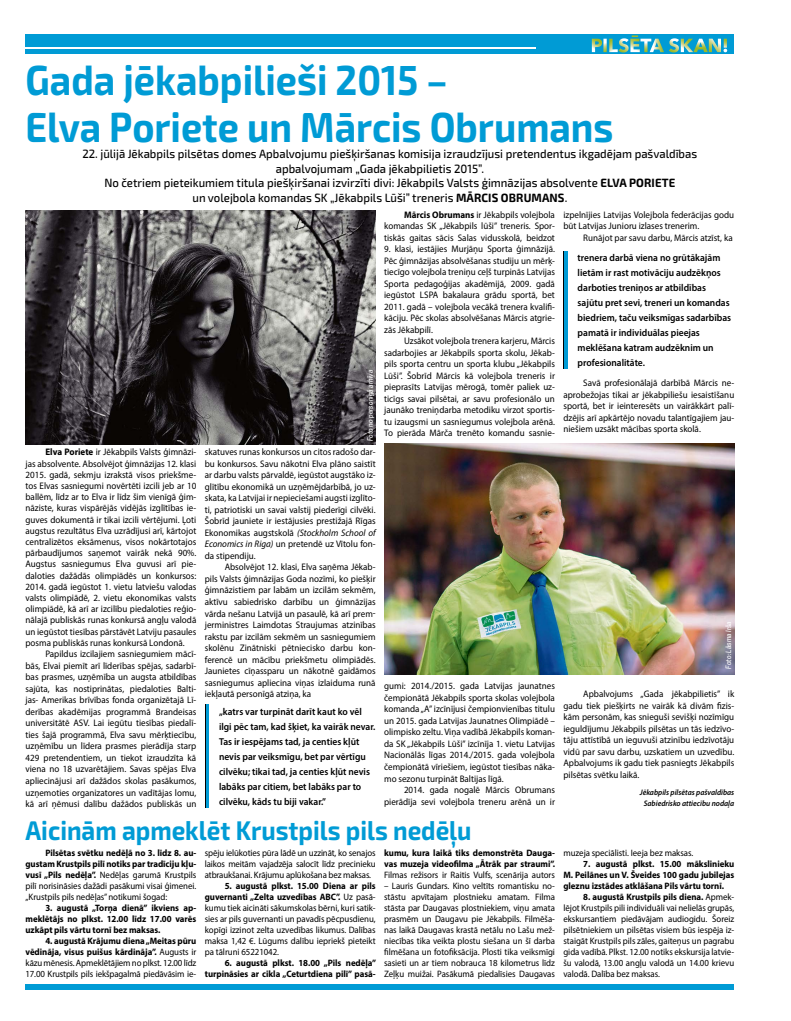
<style>
.page{position:relative;width:791px;height:1021px;background:#fff}
.page>*{position:absolute;margin:0;border:0;box-sizing:border-box;transform-origin:0 0}
.t1{font:700 42px/47px "Exo 2.0";color:#009bd5;scale:.9 1}
.t2{font:700 27px "Exo 2.0";color:#009bd5;scale:.9 1}
.t3{font:500 12px "Exo 2.0";color:#000;scale:.95 1}
.t4{font:600 10px/15px "Myriad Pro";color:#000;scale:.95 1}
.t5{font:9.5px/11.5px "Myriad Pro";color:#000;text-align:justify;scale:.95 1}
.t6{font:9.3px/11px "Myriad Pro";letter-spacing:-.005em;color:#000;text-align:justify;scale:.95 1}
.t7{font:700 9.3px/11px "Myriad Pro";letter-spacing:-.005em;color:#000;text-align:justify;scale:.95 1}
.t8{font:italic 600 8px/11.5px "Myriad Pro";color:#000;text-align:center;scale:.95 1}
.t9{font:italic 500 7px "Cooper Hewitt";color:#fff;scale:.95 1}
.s1{font-weight:700}
.s2{font-style:italic}
</style>
<div class="page">
<div style="left:26px;top:984px;width:708px;height:5px;background:#009bd5"></div>
<div style="left:26px;top:34px;width:708px;height:20px;background:#009bd5"></div>
<hr style="left:26px;top:47px;width:510px;height:2px;background:#fff">
<svg style="left:592px;top:35px;width:135px;height:17px"></svg>
<img style="left:26px;top:210px;width:350px;height:234px">
<img style="left:384px;top:444px;width:350px;height:230px">
<hr style="left:564px;top:252px;width:3px;height:117px;background:#009bd5">
<hr style="left:563px;top:252px;width:1px;height:117px;background:#000">
<hr style="left:206px;top:704px;width:3px;height:104px;background:#009bd5">
<hr style="left:205px;top:704px;width:1px;height:104px;background:#000">
<h1 class="t1" style="left:26px;top:57px;width:655px">Gada jēkabpilieši 2015 –<br>Elva Poriete un Mārcis Obrumans</h1>
<p class="t3" style="left:82px;top:147px;width:649px">22. jūlijā Jēkabpils pilsētas domes Apbalvojumu piešķiršanas komisija izraudzījusi pretendentus ikgadējam pašvaldības</p>
<p class="t3" style="left:276px;top:161px;width:221px">apbalvojumam „Gada jēkabpilietis 2015”.</p>
<p class="t3" style="left:104px;top:176px;width:602px">No četriem pieteikumiem titula piešķiršanai izvirzīti divi: Jēkabpils Valsts ģimnāzijas absolvente <span class="s1">ELVA PORIETE</span></p>
<p class="t3" style="left:192px;top:190px;width:396px">un volejbola komandas SK „Jēkabpils Lūši” treneris <span class="s1">MĀRCIS OBRUMANS</span>.</p>
<p class="t5" style="left:26px;top:446px;width:181px;line-height:11.2px;text-indent:20px"><span class="s1">Elva Poriete</span> ir Jēkabpils Valsts ģimnāzi&shy;jas absolvente. Absolvējot ģimnāzijas 12. klasi 2015. gadā, sekmju izrakstā visos priekšme&shy;tos Elvas sasniegumi novērtēti izcili jeb ar 10 ballēm, līdz ar to Elva ir līdz šim vienīgā ģim&shy;nāziste, kuras vispārējās vidējās izglītības ie&shy;guves dokumentā ir tikai izcili vērtējumi. Ļoti augstus rezultātus Elva uzrādījusi arī, kārtojot centralizētos eksāmenus, visos nokārtotajos pārbaudījumos saņemot vairāk nekā 90%.<br>Augstus sasniegumus Elva guvusi arī pie&shy;daloties dažādās olimpiādēs un konkursos:<br>2014. gadā iegūstot 1. vietu latviešu valodas valsts olimpiādē, 2. vietu ekonomikas valsts olimpiādē, kā arī ar izcilību piedaloties reģio&shy;nālajā publiskās runas konkursā angļu valodā un iegūstot tiesības pārstāvēt Latviju pasaules posma publiskās runas konkursā Londonā.</p>
<p class="t5" style="left:26px;top:648px;width:181px;text-indent:20px">Papildus izcilajiem sasniegumiem mācī&shy;bās, Elvai piemīt arī līderības spējas, sadarbī&shy;bas prasmes, uzņēmība un augsta atbildības sajūta, kas nostiprinātas, piedaloties Balti&shy;jas- Amerikas brīvības fonda organizētajā Lī&shy;derības akadēmijas programmā Brandeisas universitātē ASV. Lai iegūtu tiesības piedalī&shy;ties šajā programmā, Elva savu mērķtiecību, uzņēmību un līdera prasmes pierādīja starp 429 pretendentiem, un tiekot izraudzīta kā viena no 18 uzvarētājiem. Savas spējas Elva apliecinājusi arī dažādos skolas pasākumos, uzņemoties organizatores un vadītājas lomu, kā arī ņēmusi dalību dažādos publiskās un</p>
<p class="t9" style="left:366px;top:441px;width:77px;rotate:-90deg">Foto no personīgā arhīva</p>
<p class="t5" style="left:384px;top:209px;width:181px;text-indent:20px"><span class="s1">Mārcis Obrumans</span> ir Jēkabpils volejbola komandas SK „Jēkabpils lūši” treneris. Spor&shy;tiskās gaitas sācis Salas vidusskolā, beidzot</p>
<p class="t5" style="left:384px;top:243px;width:181px">9. klasi, iestājies Murjāņu Sporta ģimnāzijā.<br>Pēc ģimnāzijas absolvēšanas studiju un mērķ&shy;tiecīgo volejbola treniņu ceļš turpinās Latvijas Sporta pedagoģijas akadēmijā, 2009. gadā iegūstot LSPA bakalaura grādu sportā, bet 2011. gadā – volejbola vecākā trenera kvalifi&shy;kāciju. Pēc skolas absolvēšanas Mārcis atgrie&shy;zās Jēkabpilī.</p>
<p class="t5" style="left:384px;top:335px;width:181px;text-indent:20px">Uzsākot volejbola trenera karjeru, Mārcis sadarbojies ar Jēkabpils sporta skolu, Jēkab&shy;pils sporta centru un sporta klubu „Jēkabpils Lūši”. Šobrīd Mārcis kā volejbola treneris ir pieprasīts Latvijas mērogā, tomēr paliek uz&shy;ticīgs savai pilsētai, ar savu profesionālo un jaunāko treniņdarba metodiku virzot sportis&shy;tu izaugsmi un sasniegumus volejbola arēnā.<br>To pierāda Mārča trenēto komandu sasnie-</p>
<p class="t5" style="left:205px;top:446px;width:181px">skatuves runas konkursos un citos radošo dar&shy;bu konkursos. Savu nākotni Elva plāno saistīt ar darbu valsts pārvaldē, iegūstot augstāko iz&shy;glītību ekonomikā un uzņēmējdarbībā, jo uz&shy;skata, ka Latvijai ir nepieciešami augsti izglīto&shy;ti, patriotiski un savai valstij piederīgi cilvēki.<br>Šobrīd jauniete ir iestājusies prestižajā Rīgas Ekonomikas augstskolā <span class="s2">(Stockholm School of Economics in Riga)</span> un pretendē uz Vītolu fon&shy;da stipendiju.</p>
<p class="t5" style="left:205px;top:561px;width:181px;text-indent:20px">Absolvējot 12. klasi, Elva saņēma Jēkab&shy;pils Valsts ģimnāzijas Goda nozīmi, ko piešķir ģimnāzistiem par labām un izcilām sekmēm, aktīvu sabiedrisko darbību un ģimnāzijas vārda nešanu Latvijā un pasaulē, kā arī prem&shy;jerministres Laimdotas Straujumas atzinības rakstu par izcilām sekmēm un sasniegumiem skolēnu Zinātniski pētniecisko darbu kon&shy;ferencē un mācību priekšmetu olimpiādēs.<br>Jaunietes cīņassparu un nākotnē gaidāmos sasniegumus apliecina viņas izlaiduma runā iekļautā personīgā atziņa, ka</p>
<p class="t4" style="left:219px;top:703px;width:166px">„katrs var turpināt darīt kaut ko vēl ilgi pēc tam, kad šķiet, ka vairāk nevar.<br>Tas ir iespējams tad, ja centies kļūt nevis par veiksmīgu, bet par vērtīgu cilvēku; tikai tad, ja centies kļūt nevis labāks par citiem, bet labāks par to cilvēku, kāds tu biji vakar.”</p>
<p class="t5" style="left:384px;top:680px;width:181px">gumi: 2014./2015. gada Latvijas jaunatnes čempionātā Jēkabpils sporta skolas volejbola komanda „A” izcīnījusi čempionvienības titulu un 2015. gada Latvijas Jaunatnes Olimpiādē – olimpisko zeltu. Viņa vadībā Jēkabpils koman&shy;da SK „Jēkabpils Lūši” izcīnīja 1. vietu Latvijas Nacionālās līgas 2014./2015. gada volejbola čempionātā vīriešiem, iegūstot tiesības nāka&shy;mo sezonu turpināt Baltijas līgā.</p>
<p class="t5" style="left:384px;top:784px;width:181px;text-align:right">2014. gada nogalē Mārcis Obrumans pierādīja sevi volejbola treneru arēnā un ir</p>
<h2 class="t2" style="left:26px;top:814px;width:497px">Aicinām apmeklēt Krustpils pils nedēļu</h2>
<p class="t6" style="left:26px;top:847px;width:181px;text-indent:20px"><span class="s1">Pilsētas svētku nedēļā no 3. līdz 8. au&shy;gustam Krustpils pilī notiks par tradīciju kļu&shy;vusī „Pils nedēļa”.</span> Nedēļas garumā Krustpils pilī norisināsies dažādi pasākumi visai ģimenei. „Krustpils pils nedēļas” notikumi šogad:</p>
<p class="t7" style="left:26px;top:902px;width:181px;text-indent:20px">3. augustā „Torņa dienā” ikviens ap&shy;meklētājs no plkst. 12.00 līdz 17.00 varēs uzkāpt pils vārtu tornī bez maksas.</p>
<p class="t6" style="left:26px;top:935px;width:181px;text-indent:20px"><span class="s1">4. augustā Krājumu diena „Meitas pūru vēdināja, visus puišus kārdināja”.</span> Augusts ir kāzu mēnesis. Apmeklētājiem no plkst. 12.00 līdz 17.00 Krustpils pils iekšpagalmā piedāvāsim ie-</p>
<p class="t6" style="left:205px;top:847px;width:181px">spēju ielūkoties pūra lādē un uzzināt, ko senajos laikos meitām vajadzēja salocīt līdz precinieku atbraukšanai. Krājumu aplūkošana bez maksas.</p>
<p class="t6" style="left:205px;top:880px;width:181px;text-indent:20px"><span class="s1">5. augustā plkst. 15.00 Diena ar pils guvernanti „Zelta uzvedības ABC”.</span> Uz pasā&shy;kumu tiek aicināti sākumskolas bērni, kuri satik&shy;sies ar pils guvernanti un pavadīs pēcpusdienu, kopīgi izzinot zelta uzvedības likumus. Dalības maksa 1,42 €. Lūgums dalību iepriekš pieteikt pa tālruni 65221042.</p>
<p class="t7" style="left:205px;top:957px;width:182px;text-align:right">6. augustā plkst. 18.00 „Pils nedēļa” turpināsies ar cikla „Ceturtdiena pilī” pasā-</p>
<p class="t7" style="left:384px;top:847px;width:181px">kumu, kura laikā tiks demonstrēta Dauga&shy;vas muzeja videofilma „Ātrāk par straumi”.</p>
<p class="t6" style="left:384px;top:869px;width:181px">Filmas režisors ir Raitis Vulfs, scenārija autors</p>
<p class="t6" style="left:384px;top:880px;width:181px">– Lauris Gundars. Kino veltīts romantisku no&shy;stāstu apvītajam plostnieku amatam. Filma stāsta par Daugavas plostniekiem, viņu amata prasmēm un Daugavu pie Jēkabpils. Filmēša&shy;nas laikā Daugavas krastā netālu no Lašu mež&shy;niecības tika veikta plostu siešana un šī darba filmēšana un fotofiksācija. Plosti tika veiksmīgi sasieti un ar tiem nobrauca 18 kilometrus līdz Zeļķu muižai. Pasākumā piedalīsies Daugavas</p>
<p class="t5" style="left:563px;top:209px;width:181px">izpelnījies Latvijas Volejbola federācijas godu būt Latvijas Junioru izlases trenerim.</p>
<p class="t5" style="left:583px;top:232px;width:159px">Runājot par savu darbu, Mārcis atzīst, ka</p>
<p class="t4" style="left:578px;top:250px;width:163px">trenera darbā viena no grūtākajām lietām ir rast motivāciju audzēkņos darboties treniņos ar atbildības sajūtu pret sevi, treneri un komandas biedriem, taču veiksmīgas sadarbības pamatā ir individuālas pieejas meklēšana katram audzēknim un profesionalitāte.</p>
<p class="t5" style="left:563px;top:377px;width:181px;text-indent:20px">Savā profesionālajā darbībā Mārcis ne&shy;aprobežojas tikai ar jēkabpiliešu iesaistīšanu sportā, bet ir ieinteresēts un vairākkārt palī&shy;dzējis arī apkārtējo novadu talantīgajiem jau&shy;niešiem uzsākt mācības sporta skolā.</p>
<p class="t9" style="left:724px;top:668px;width:52px;rotate:-90deg">Foto: Lāsma Irša</p>
<p class="t5" style="left:563px;top:688px;width:181px;text-indent:20px">Apbalvojums „Gada jēkabpilietis” ik gadu tiek piešķirts ne vairāk kā divām fizis&shy;kām personām, kas snieguši sevišķi nozīmīgu ieguldījumu Jēkabpils pilsētas un tās iedzīvo&shy;tāju attīstībā un ieguvuši atzinību iedzīvotāju vidū par savu darbu, uzskatiem un uzvedību.<br>Apbalvojums ik gadu tiek pasniegts Jēkabpils pilsētas svētku laikā.</p>
<p class="t8" style="left:640px;top:786px;width:101px">Jēkabpils pilsētas pašvaldības<br>Sabiedrisko attiecību nodaļa</p>
<p class="t6" style="left:563px;top:847px;width:138px">muzeja speciālisti. Ieeja bez maksas.</p>
<p class="t7" style="left:563px;top:858px;width:181px;text-indent:20px">7. augustā plkst. 15.00 mākslinieku M. Peilānes un V. Šveides 100 gadu jubilejas gleznu izstādes atklāšana Pils vārtu tornī.</p>
<p class="t6" style="left:563px;top:891px;width:181px;text-indent:20px"><span class="s1">8. augustā Krustpils pils diena.</span> Apmek&shy;lējot Krustpils pili individuāli vai nelielās grupās, ekskursantiem piedāvājam audiogidu. Šoreiz pilsētniekiem un pilsētas visiem būs iespēja iz&shy;staigāt Krustpils pils zāles, gaiteņus un pagrabu gida vadībā. Plkst. 12.00 notiks ekskursija latvie&shy;šu valodā, 13.00 angļu valodā un 14.00 krievu valodā. Dalība bez maksas.</p>
</div>
